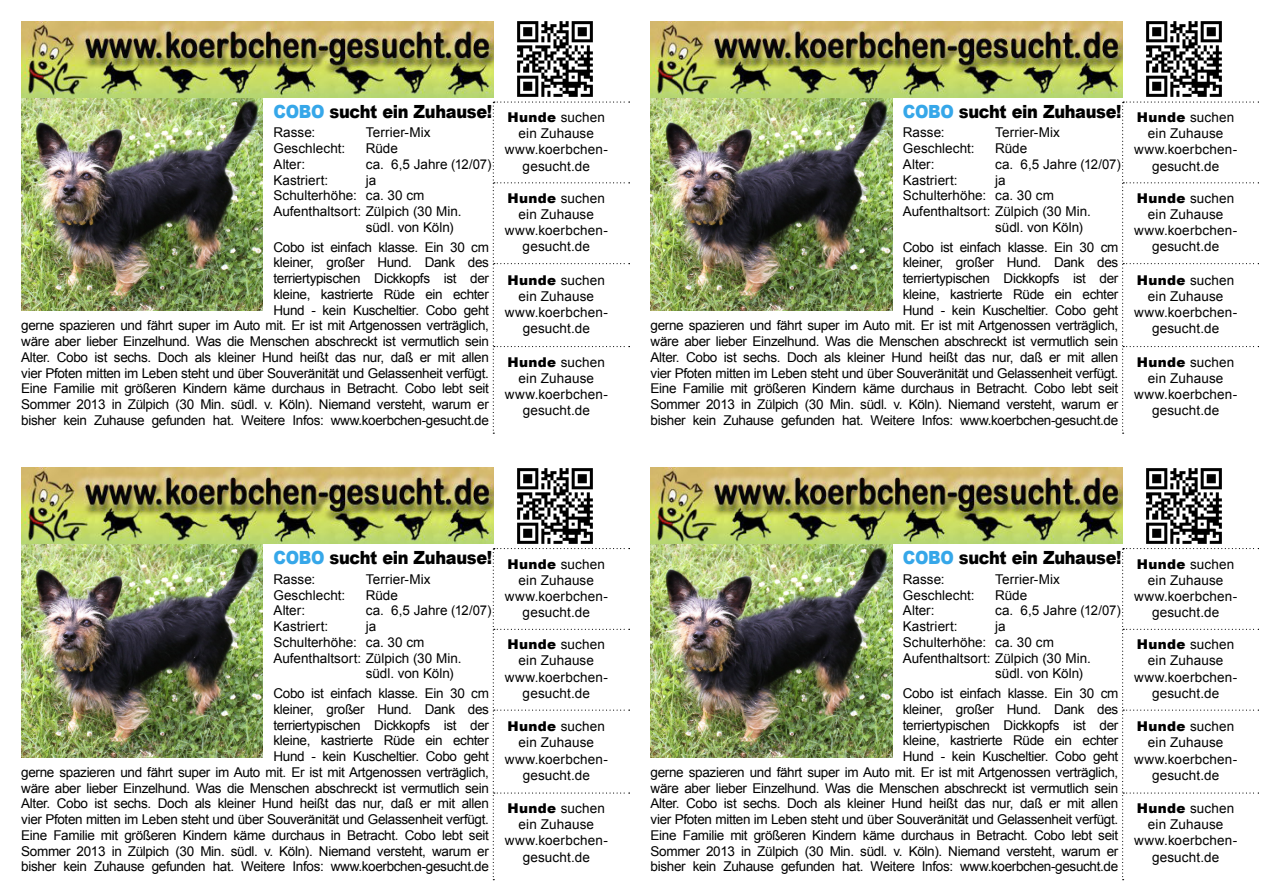
<style>
.page{position:relative;width:1263px;height:893px;background:#fff}
.page>*{position:absolute;margin:0;border:0;box-sizing:border-box;transform-origin:0 0}
.t1{font:900 18.15px "Arial";letter-spacing:-.02em;color:#000;scale:.89 1}
.t2{font:13.5px/15.8px "Arial";letter-spacing:-.025em;color:#000;text-align:right}
.t3{font:13.5px/16.2px "Arial";letter-spacing:.01em;color:#000;text-align:center}
.t4{font:13.5px "Arial";color:#000}
.t5{font:13.5px "Arial";letter-spacing:.005em;color:#000}
.s1{color:#36a7e9}
.s2{font-weight:900}
</style>
<div class="page">
<img style="left:21px;top:97px;width:242px;height:214px">
<img style="left:517px;top:21px;width:76px;height:76px">
<img style="left:21px;top:21px;width:472px;height:76px">
<svg style="left:493px;top:101px;width:137px;height:333px"></svg>
<img style="left:21px;top:544px;width:242px;height:213px">
<img style="left:517px;top:468px;width:76px;height:76px">
<img style="left:21px;top:468px;width:472px;height:76px">
<svg style="left:493px;top:548px;width:137px;height:332px"></svg>
<img style="left:651px;top:97px;width:241px;height:214px">
<img style="left:1146px;top:21px;width:76px;height:76px">
<img style="left:651px;top:21px;width:472px;height:76px">
<svg style="left:1122px;top:101px;width:137px;height:333px"></svg>
<img style="left:651px;top:544px;width:241px;height:213px">
<img style="left:1146px;top:468px;width:76px;height:76px">
<img style="left:651px;top:468px;width:472px;height:76px">
<svg style="left:1122px;top:548px;width:137px;height:332px"></svg>
<h1 class="t1" style="left:273px;top:98px;width:374px"><span class="s1">COBO</span> sucht ein Zuhause! <sub>Hunde</sub> <sub>suchen</sub></h1>
<p class="t3" style="left:505px;top:125px;width:105px">ein Zuhause www.koerbchen&shy;gesucht.de</p>
<p class="t3" style="left:505px;top:190px;width:105px"><span class="s2">Hunde</span> suchen ein Zuhause www.koerbchen&shy;gesucht.de</p>
<p class="t3" style="left:505px;top:272px;width:105px"><span class="s2">Hunde</span> suchen ein Zuhause www.koerbchen&shy;gesucht.de</p>
<p class="t3" style="left:505px;top:354px;width:105px"><span class="s2">Hunde</span> suchen ein Zuhause www.koerbchen&shy;gesucht.de</p>
<p class="t2" style="left:273px;top:125px;width:43px">Rasse:</p>
<p class="t5" style="left:366px;top:123px;width:66px">Terrier-Mix</p>
<p class="t5" style="left:273px;top:139px;width:73px">Geschlecht:</p>
<p class="t2" style="left:366px;top:140px;width:34px">Rüde</p>
<p class="t2" style="left:273px;top:156px;width:33px">Alter:</p>
<p class="t4" style="left:366px;top:155px;width:127px">ca. 6,5 Jahre (12/07)</p>
<p class="t5" style="left:273px;top:171px;width:56px">Kastriert:</p>
<p class="t2" style="left:366px;top:172px;width:12px">ja</p>
<p class="t5" style="left:273px;top:186px;width:153px">Schulterhöhe: ca. 30 cm</p>
<p class="t4" style="left:273px;top:202px;width:190px">Aufenthaltsort: Zülpich (30 Min.</p>
<p class="t4" style="left:366px;top:218px;width:89px">südl. von Köln)</p>
<p class="t2" style="left:21px;top:239px;width:469px">Cobo ist einfach klasse. Ein 30 cm<br>kleiner, großer Hund. Dank des<br>terriertypischen Dickkopfs ist der<br>kleine, kastrierte Rüde ein echter<br>Hund - kein Kuscheltier. Cobo geht<br>gerne spazieren und fährt super im Auto mit. Er ist mit Artgenossen verträglich, wäre aber lieber Einzelhund. Was die Menschen abschreckt ist vermutlich sein Alter. Cobo ist sechs. Doch als kleiner Hund heißt das nur, daß er mit allen vier Pfoten mitten im Leben steht und über Souveränität und Gelassenheit verfügt.<br>Eine Familie mit größeren Kindern käme durchaus in Betracht. Cobo lebt seit Sommer 2013 in Zülpich (30 Min. südl. v. Köln). Niemand versteht, warum er bisher kein Zuhause gefunden hat. Weitere Infos: www.koerbchen-gesucht.de</p>
<h1 class="t1" style="left:903px;top:98px;width:374px"><span class="s1">COBO</span> sucht ein Zuhause! <sub>Hunde</sub> <sub>suchen</sub></h1>
<p class="t3" style="left:1134px;top:125px;width:105px">ein Zuhause www.koerbchen&shy;gesucht.de</p>
<p class="t3" style="left:1134px;top:190px;width:105px"><span class="s2">Hunde</span> suchen ein Zuhause www.koerbchen&shy;gesucht.de</p>
<p class="t3" style="left:1134px;top:272px;width:105px"><span class="s2">Hunde</span> suchen ein Zuhause www.koerbchen&shy;gesucht.de</p>
<p class="t3" style="left:1134px;top:354px;width:105px"><span class="s2">Hunde</span> suchen ein Zuhause www.koerbchen&shy;gesucht.de</p>
<p class="t2" style="left:903px;top:125px;width:43px">Rasse:</p>
<p class="t5" style="left:995px;top:123px;width:66px">Terrier-Mix</p>
<p class="t5" style="left:903px;top:139px;width:73px">Geschlecht:</p>
<p class="t2" style="left:995px;top:140px;width:34px">Rüde</p>
<p class="t2" style="left:903px;top:156px;width:33px">Alter:</p>
<p class="t4" style="left:995px;top:155px;width:127px">ca. 6,5 Jahre (12/07)</p>
<p class="t5" style="left:903px;top:171px;width:56px">Kastriert:</p>
<p class="t2" style="left:995px;top:172px;width:12px">ja</p>
<p class="t5" style="left:903px;top:186px;width:153px">Schulterhöhe: ca. 30 cm</p>
<p class="t4" style="left:903px;top:202px;width:190px">Aufenthaltsort: Zülpich (30 Min.</p>
<p class="t4" style="left:995px;top:218px;width:89px">südl. von Köln)</p>
<p class="t2" style="left:651px;top:239px;width:469px">Cobo ist einfach klasse. Ein 30 cm<br>kleiner, großer Hund. Dank des<br>terriertypischen Dickkopfs ist der<br>kleine, kastrierte Rüde ein echter<br>Hund - kein Kuscheltier. Cobo geht<br>gerne spazieren und fährt super im Auto mit. Er ist mit Artgenossen verträglich, wäre aber lieber Einzelhund. Was die Menschen abschreckt ist vermutlich sein Alter. Cobo ist sechs. Doch als kleiner Hund heißt das nur, daß er mit allen vier Pfoten mitten im Leben steht und über Souveränität und Gelassenheit verfügt.<br>Eine Familie mit größeren Kindern käme durchaus in Betracht. Cobo lebt seit Sommer 2013 in Zülpich (30 Min. südl. v. Köln). Niemand versteht, warum er bisher kein Zuhause gefunden hat. Weitere Infos: www.koerbchen-gesucht.de</p>
<h1 class="t1" style="left:273px;top:545px;width:374px"><span class="s1">COBO</span> sucht ein Zuhause! <sub>Hunde</sub> <sub>suchen</sub></h1>
<p class="t3" style="left:505px;top:572px;width:105px">ein Zuhause www.koerbchen&shy;gesucht.de</p>
<p class="t3" style="left:505px;top:636px;width:105px"><span class="s2">Hunde</span> suchen ein Zuhause www.koerbchen&shy;gesucht.de</p>
<p class="t3" style="left:505px;top:718px;width:105px"><span class="s2">Hunde</span> suchen ein Zuhause www.koerbchen&shy;gesucht.de</p>
<p class="t3" style="left:505px;top:800px;width:105px"><span class="s2">Hunde</span> suchen ein Zuhause www.koerbchen&shy;gesucht.de</p>
<p class="t2" style="left:273px;top:571px;width:43px">Rasse:</p>
<p class="t5" style="left:366px;top:570px;width:66px">Terrier-Mix</p>
<p class="t5" style="left:273px;top:586px;width:73px">Geschlecht:</p>
<p class="t2" style="left:366px;top:587px;width:34px">Rüde</p>
<p class="t2" style="left:273px;top:603px;width:33px">Alter:</p>
<p class="t4" style="left:366px;top:601px;width:127px">ca. 6,5 Jahre (12/07)</p>
<p class="t5" style="left:273px;top:617px;width:56px">Kastriert:</p>
<p class="t2" style="left:366px;top:618px;width:12px">ja</p>
<p class="t5" style="left:273px;top:633px;width:153px">Schulterhöhe: ca. 30 cm</p>
<p class="t4" style="left:273px;top:649px;width:190px">Aufenthaltsort: Zülpich (30 Min.</p>
<p class="t4" style="left:366px;top:664px;width:89px">südl. von Köln)</p>
<p class="t2" style="left:21px;top:685px;width:469px">Cobo ist einfach klasse. Ein 30 cm<br>kleiner, großer Hund. Dank des<br>terriertypischen Dickkopfs ist der<br>kleine, kastrierte Rüde ein echter<br>Hund - kein Kuscheltier. Cobo geht<br>gerne spazieren und fährt super im Auto mit. Er ist mit Artgenossen verträglich, wäre aber lieber Einzelhund. Was die Menschen abschreckt ist vermutlich sein Alter. Cobo ist sechs. Doch als kleiner Hund heißt das nur, daß er mit allen vier Pfoten mitten im Leben steht und über Souveränität und Gelassenheit verfügt.<br>Eine Familie mit größeren Kindern käme durchaus in Betracht. Cobo lebt seit Sommer 2013 in Zülpich (30 Min. südl. v. Köln). Niemand versteht, warum er bisher kein Zuhause gefunden hat. Weitere Infos: www.koerbchen-gesucht.de</p>
<h1 class="t1" style="left:903px;top:545px;width:374px"><span class="s1">COBO</span> sucht ein Zuhause! <sub>Hunde</sub> <sub>suchen</sub></h1>
<p class="t3" style="left:1134px;top:572px;width:105px">ein Zuhause www.koerbchen&shy;gesucht.de</p>
<p class="t3" style="left:1134px;top:636px;width:105px"><span class="s2">Hunde</span> suchen ein Zuhause www.koerbchen&shy;gesucht.de</p>
<p class="t3" style="left:1134px;top:718px;width:105px"><span class="s2">Hunde</span> suchen ein Zuhause www.koerbchen&shy;gesucht.de</p>
<p class="t3" style="left:1134px;top:800px;width:105px"><span class="s2">Hunde</span> suchen ein Zuhause www.koerbchen&shy;gesucht.de</p>
<p class="t2" style="left:903px;top:571px;width:43px">Rasse:</p>
<p class="t5" style="left:995px;top:570px;width:66px">Terrier-Mix</p>
<p class="t5" style="left:903px;top:586px;width:73px">Geschlecht:</p>
<p class="t2" style="left:995px;top:587px;width:34px">Rüde</p>
<p class="t2" style="left:903px;top:603px;width:33px">Alter:</p>
<p class="t4" style="left:995px;top:601px;width:127px">ca. 6,5 Jahre (12/07)</p>
<p class="t5" style="left:903px;top:617px;width:56px">Kastriert:</p>
<p class="t2" style="left:995px;top:618px;width:12px">ja</p>
<p class="t5" style="left:903px;top:633px;width:153px">Schulterhöhe: ca. 30 cm</p>
<p class="t4" style="left:903px;top:649px;width:190px">Aufenthaltsort: Zülpich (30 Min.</p>
<p class="t4" style="left:995px;top:664px;width:89px">südl. von Köln)</p>
<p class="t2" style="left:651px;top:685px;width:469px">Cobo ist einfach klasse. Ein 30 cm<br>kleiner, großer Hund. Dank des<br>terriertypischen Dickkopfs ist der<br>kleine, kastrierte Rüde ein echter<br>Hund - kein Kuscheltier. Cobo geht<br>gerne spazieren und fährt super im Auto mit. Er ist mit Artgenossen verträglich, wäre aber lieber Einzelhund. Was die Menschen abschreckt ist vermutlich sein Alter. Cobo ist sechs. Doch als kleiner Hund heißt das nur, daß er mit allen vier Pfoten mitten im Leben steht und über Souveränität und Gelassenheit verfügt.<br>Eine Familie mit größeren Kindern käme durchaus in Betracht. Cobo lebt seit Sommer 2013 in Zülpich (30 Min. südl. v. Köln). Niemand versteht, warum er bisher kein Zuhause gefunden hat. Weitere Infos: www.koerbchen-gesucht.de</p>
</div>
